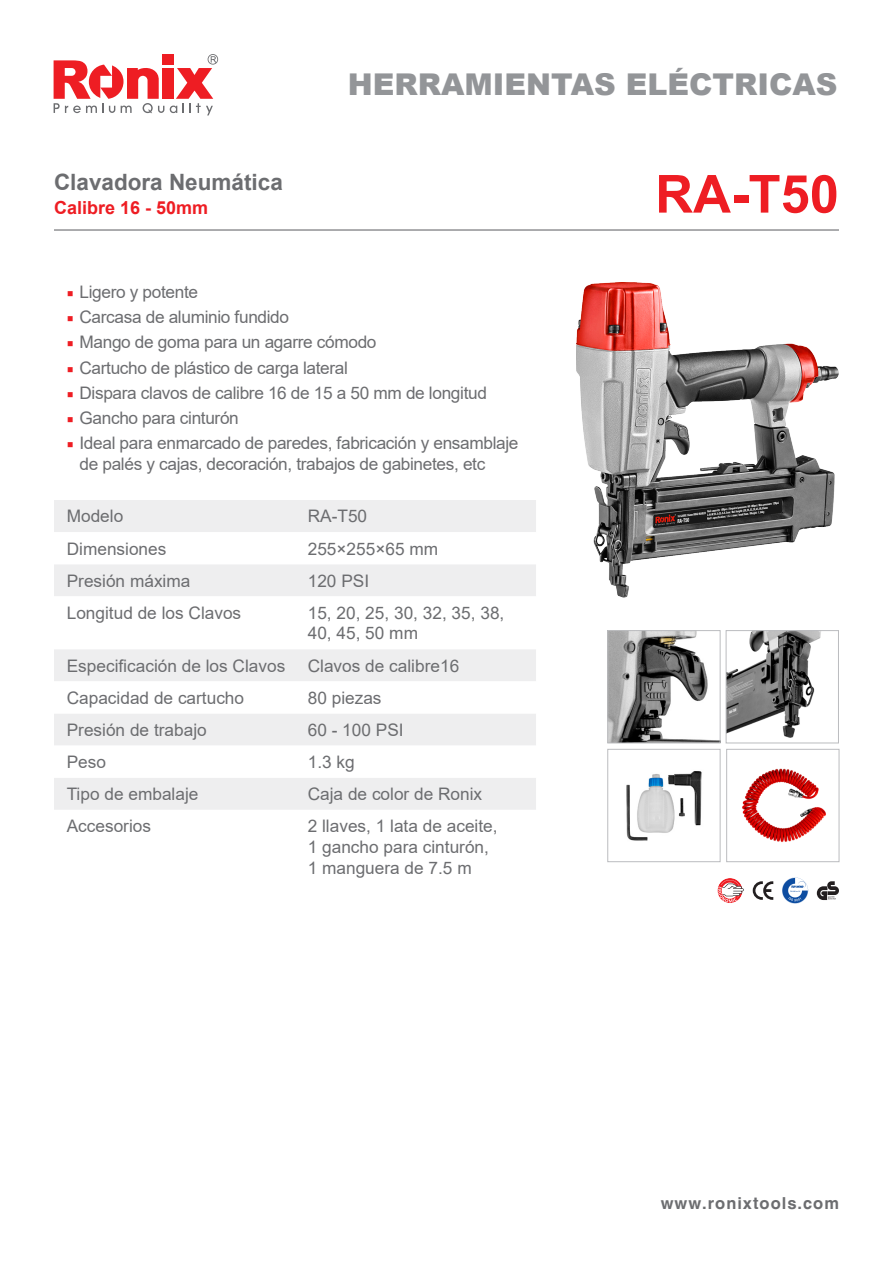
<style>
.page{position:relative;width:893px;height:1263px;background:#fff}
.page>*{position:absolute;margin:0;border:0;box-sizing:border-box;transform-origin:0 0}
.t1{font:700 52.5px "Arial";color:#ee1d23}
.t2{font:900 30px "Arial";color:#939598}
.t3{font:700 22.5px "Arial";color:#6c6d70}
.t4{font:700 18px "Arial";color:#ee1d23}
.t5{font:17.25px/20.7px "Arial";color:#6c6d70}
.t6{font:17.25px/21px "Arial";letter-spacing:-.02em;color:#6c6d70}
.t7{font:700 16.5px "Helvetica CE";letter-spacing:.06em;color:#6c6d70}
.s1{font-family:"Minion Pro";color:#ee1d23}
</style>
<div class="page">
<svg style="left:170px;top:54px;width:48px;height:61px"></svg>
<div style="left:162px;top:68px;width:11px;height:31px;background:#ee1d23"></div>
<svg style="left:54px;top:60px;width:110px;height:53px"></svg>
<div style="left:162px;top:54px;width:11px;height:11px;background:#ee1d23"></div>
<div style="left:54px;top:500px;width:482px;height:32px;background:#eeeeef"></div>
<svg style="left:54px;top:565px;width:482px;height:245px;fill:#eeeeef"></svg>
<hr style="left:54px;top:229px;width:785px;height:2px;background:#6c6d70">
<img style="left:576px;top:283px;width:263px;height:314px">
<img style="left:609px;top:632px;width:110px;height:109px">
<div style="left:607px;top:630px;width:114px;height:113px;border:1px solid #bcbdc0"></div>
<img style="left:728px;top:632px;width:93px;height:106px">
<div style="left:726px;top:630px;width:113px;height:113px;border:1px solid #bcbdc0"></div>
<img style="left:742px;top:768px;width:84px;height:74px">
<div style="left:726px;top:749px;width:113px;height:113px;border:1px solid #bcbdc0"></div>
<img style="left:626px;top:771px;width:76px;height:70px">
<div style="left:607px;top:749px;width:114px;height:113px;border:1px solid #bcbdc0"></div>
<svg style="left:782px;top:877px;width:26px;height:26px"></svg>
<svg style="left:717px;top:878px;width:27px;height:25px"></svg>
<svg style="left:753px;top:881px;width:20px;height:19px"></svg>
<svg style="left:817px;top:881px;width:22px;height:19px"></svg>
<p class="t3" style="left:54px;top:166px;width:230px">Clavadora Neumática</p>
<p class="t4" style="left:54px;top:195px;width:156px">Calibre 16 - 50mm</p>
<h2 class="t2" style="left:348px;top:63px;width:491px">HERRAMIENTAS ELÉCTRICAS</h2>
<p class="t1" style="left:655px;top:157px;width:185px">RA-T50</p>
<p class="t6" style="left:67px;top:281px;width:133px"><span class="s1">■</span> Ligero y potente</p>
<p class="t6" style="left:67px;top:306px;width:224px"><span class="s1">■</span> Carcasa de aluminio fundido</p>
<p class="t6" style="left:67px;top:332px;width:311px"><span class="s1">■</span> Mango de goma para un agarre cómodo</p>
<p class="t6" style="left:67px;top:357px;width:283px"><span class="s1">■</span> Cartucho de plástico de carga lateral</p>
<p class="t6" style="left:67px;top:382px;width:422px"><span class="s1">■</span> Dispara clavos de calibre 16 de 15 a 50 mm de longitud</p>
<p class="t6" style="left:67px;top:407px;width:174px"><span class="s1">■</span> Gancho para cinturón</p>
<p class="t6" style="left:80px;top:433px;width:440px;text-indent:-13px"><span class="s1">■</span> Ideal para enmarcado de paredes, fabricación y ensamblaje de palés y cajas, decoración, trabajos de gabinetes, etc</p>
<p class="t5" style="left:67px;top:506px;width:58px">Modelo</p>
<p class="t5" style="left:308px;top:506px;width:61px">RA-T50</p>
<p class="t5" style="left:67px;top:538px;width:101px">Dimensiones</p>
<p class="t5" style="left:308px;top:538px;width:132px">255×255×65 mm</p>
<p class="t5" style="left:67px;top:570px;width:125px">Presión máxima</p>
<p class="t5" style="left:308px;top:570px;width:63px">120 PSI</p>
<p class="t5" style="left:67px;top:602px;width:176px">Longitud de los Clavos</p>
<p class="t5" style="left:308px;top:602px;width:198px">15, 20, 25, 30, 32, 35, 38,<br>40, 45, 50 mm</p>
<p class="t5" style="left:67px;top:655px;width:220px">Especificación de los Clavos</p>
<p class="t5" style="left:308px;top:655px;width:153px">Clavos de calibre16</p>
<p class="t5" style="left:67px;top:687px;width:179px">Capacidad de cartucho</p>
<p class="t5" style="left:308px;top:687px;width:75px">80 piezas</p>
<p class="t5" style="left:67px;top:719px;width:141px">Presión de trabajo</p>
<p class="t5" style="left:308px;top:719px;width:97px">60 - 100 PSI</p>
<p class="t5" style="left:67px;top:751px;width:41px">Peso</p>
<p class="t5" style="left:308px;top:751px;width:48px">1.3 kg</p>
<p class="t5" style="left:67px;top:783px;width:133px">Tipo de embalaje</p>
<p class="t5" style="left:308px;top:783px;width:176px">Caja de color de Ronix</p>
<p class="t5" style="left:67px;top:816px;width:86px">Accesorios</p>
<p class="t5" style="left:308px;top:816px;width:191px">2 llaves, 1 lata de aceite,</p>
<p class="t5" style="left:308px;top:836px;width:183px">1 gancho para cinturón,</p>
<p class="t5" style="left:308px;top:857px;width:165px">1 manguera de 7.5 m</p>
<p class="t7" style="left:661px;top:1193px;width:180px">www.ronixtools.com</p>
</div>
